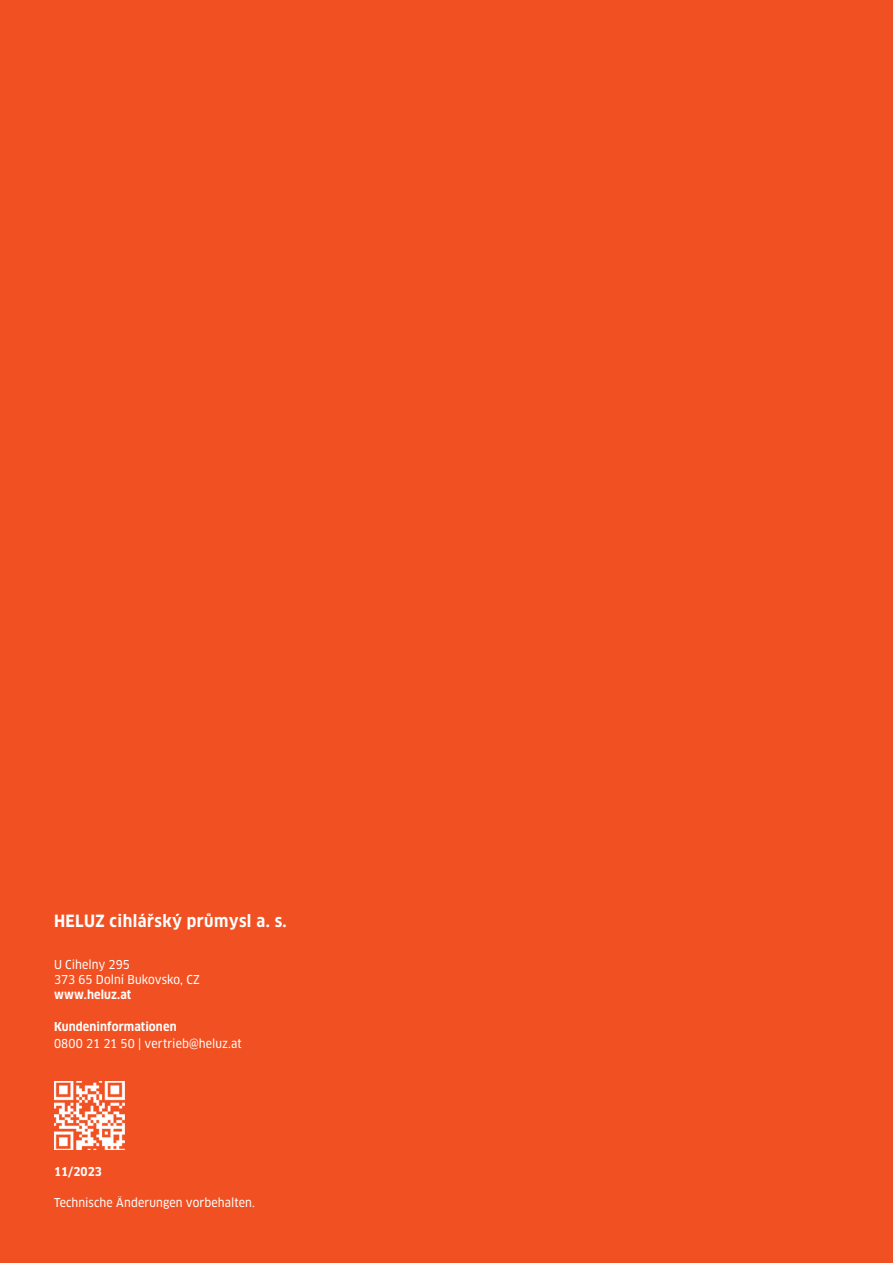
<style>
.page{position:relative;width:893px;height:1263px;background:#f15122}
.page>*{position:absolute;margin:0;border:0;box-sizing:border-box;transform-origin:0 0}
.t1{font:700 16.5px "Clan Pro Narr";letter-spacing:.025em;color:#fff}
.t2{font:12px/14.7px "Clan Pro Narr News";letter-spacing:.005em;color:#fff}
.t3{font:700 12px "Clan Pro Narr";letter-spacing:.01em;color:#fff}
</style>
<div class="page">
<img style="left:54px;top:1081px;width:70px;height:69px">
<h1 class="t1" style="left:54px;top:912px;width:234px">HELUZ cihlářský průmysl a. s.</h1>
<p class="t2" style="left:54px;top:958px;width:147px">U Cihelny 295<br>373 65 Dolní Bukovsko, CZ</p>
<p class="t3" style="left:54px;top:987px;width:79px">www.heluz.at</p>
<p class="t3" style="left:54px;top:1020px;width:124px">Kundeninformationen</p>
<p class="t2" style="left:54px;top:1036px;width:189px">0800 21 21 50 | vertrieb@heluz.at</p>
<p class="t3" style="left:54px;top:1165px;width:49px">11/2023</p>
<p class="t2" style="left:54px;top:1195px;width:202px">Technische Änderungen vorbehalten.</p>
</div>
